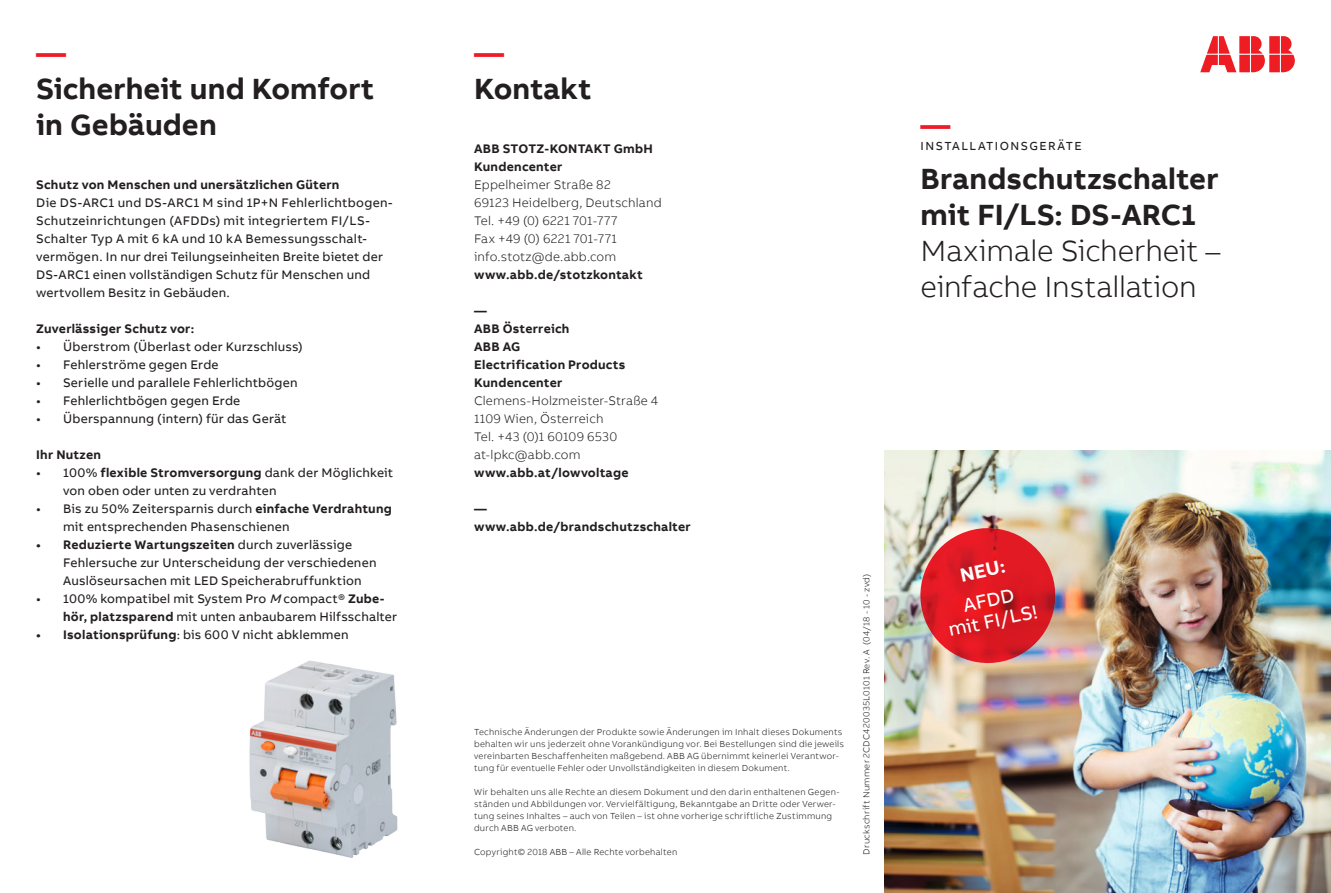
<style>
.page{position:relative;width:1331px;height:893px;background:#fff}
.page>*{position:absolute;margin:0;border:0;box-sizing:border-box;transform-origin:0 0}
.Headline_M_20pt_24pt{font:700 30px/36px "AB Bvoice";color:#231f20}
.Subheadline_M_20pt_2{font:300 30px "AB Bvoice";letter-spacing:-.005em;color:#231f20}
.Headline_M_20pt_24pt-2{font:700 30px "AB Bvoice";color:#ee1c28}
.t1{font:19.5px "AB Bvoice";color:#fff}
.t2{font:700 19.5px "AB Bvoice";color:#fff}
.Listing_01_8_5pt_12p{font:12.75px/18px "AB Bvoice";letter-spacing:.015em;color:#231f20}
.Contact_8_5pt_12pt{font:300 12.75px "AB Bvoice";letter-spacing:.015em;color:#231f20}
.Contact_8_5pt_12pt-2{font:700 12.75px "AB Bvoice";letter-spacing:.02em;color:#231f20}
.Listing_01_8_5pt_12p-2{font:700 12.75px "AB Bvoice";letter-spacing:.02em;color:#231f20}
.Category_M_8pt_9_6pt{font:12px "AB Bvoice";letter-spacing:.12em;color:#231f20}
.Additional_Informati{font:300 9px/12px "AB Bvoice";letter-spacing:.025em;color:#231f20}
.s1{font-weight:700}
.s2{font-style:italic}
</style>
<div class="page">
<img style="left:884px;top:450px;width:447px;height:443px">
<svg style="left:1200px;top:36px;width:95px;height:36px"></svg>
<img style="left:249px;top:660px;width:149px;height:198px">
<img style="left:911px;top:519px;width:154px;height:153px">
<p class="Headline_M_20pt_24pt-2" style="left:36px;top:34px;width:31px">—</p>
<p class="Headline_M_20pt_24pt" style="left:36px;top:71px;width:340px">Sicherheit und Komfort in Gebäuden</p>
<p class="Listing_01_8_5pt_12p-2" style="left:36px;top:177px;width:305px">Schutz von Menschen und unersätzlichen Gütern</p>
<p class="Listing_01_8_5pt_12p" style="left:36px;top:194px;width:358px">Die DS-ARC1 und DS-ARC1 M sind 1P+N Fehlerlichtbogen-Schutzeinrichtungen (AFDDs) mit integriertem FI/LS-Schalter Typ A mit 6 kA und 10 kA Bemessungsschalt&shy;vermögen. In nur drei Teilungseinheiten Breite bietet der DS-ARC1 einen vollständigen Schutz für Menschen und wertvollem Besitz in Gebäuden.</p>
<p class="Listing_01_8_5pt_12p-2" style="left:36px;top:321px;width:160px">Zuverlässiger Schutz vor:</p>
<p class="Listing_01_8_5pt_12p" style="left:36px;top:338px;width:268px">• Überstrom (Überlast oder Kurzschluss)</p>
<p class="Listing_01_8_5pt_12p" style="left:36px;top:356px;width:184px">• Fehlerströme gegen Erde</p>
<p class="Listing_01_8_5pt_12p" style="left:36px;top:374px;width:263px">• Serielle und parallele Fehlerlichtbögen</p>
<p class="Listing_01_8_5pt_12p" style="left:36px;top:392px;width:206px">• Fehlerlichtbögen gegen Erde</p>
<p class="Listing_01_8_5pt_12p" style="left:36px;top:410px;width:252px">• Überspannung (intern) für das Gerät</p>
<p class="Listing_01_8_5pt_12p-2" style="left:36px;top:447px;width:66px">Ihr Nutzen</p>
<p class="Listing_01_8_5pt_12p" style="left:63px;top:464px;width:332px;text-indent:-27px">• 100% <span class="s1">flexible Stromversorgung</span> dank der Möglichkeit von oben oder unten zu verdrahten</p>
<p class="Listing_01_8_5pt_12p" style="left:63px;top:500px;width:330px;text-indent:-27px">• Bis zu 50% Zeitersparnis durch <span class="s1">einfache Verdrahtung </span>mit entsprechenden Phasenschienen</p>
<p class="Listing_01_8_5pt_12p" style="left:63px;top:536px;width:315px;text-indent:-27px"><span class="s1">• Reduzierte Wartungszeiten</span> durch zuverlässige<br>Fehlersuche zur Unterscheidung der verschiedenen<br>Auslöseursachen mit LED Speicherabruffunktion</p>
<p class="Listing_01_8_5pt_12p" style="left:63px;top:590px;width:336px;text-indent:-27px">• 100% kompatibel mit System Pro <span class="s2">M</span> compact® <span class="s1">Zube&shy;hör, platzsparend</span> mit unten anbaubarem Hilfsschalter</p>
<p class="Listing_01_8_5pt_12p" style="left:36px;top:626px;width:314px"><span class="s1">• Isolationsprüfung</span>: bis 600 V nicht abklemmen</p>
<p class="Headline_M_20pt_24pt-2" style="left:474px;top:34px;width:31px">—</p>
<p class="Headline_M_20pt_24pt" style="left:474px;top:71px;width:119px">Kontakt</p>
<p class="Contact_8_5pt_12pt-2" style="left:474px;top:141px;width:180px">ABB STOTZ-KONTAKT GmbH</p>
<p class="Contact_8_5pt_12pt-2" style="left:474px;top:159px;width:90px">Kundencenter</p>
<p class="Contact_8_5pt_12pt" style="left:474px;top:177px;width:138px">Eppelheimer Straße 82</p>
<p class="Contact_8_5pt_12pt" style="left:474px;top:195px;width:189px">69123 Heidelberg, Deutschland</p>
<p class="Contact_8_5pt_12pt" style="left:474px;top:213px;width:145px">Tel. +49 (0) 6221 701-777</p>
<p class="Contact_8_5pt_12pt" style="left:474px;top:231px;width:144px">Fax +49 (0) 6221 701-771</p>
<p class="Contact_8_5pt_12pt" style="left:474px;top:249px;width:144px">info.stotz@de.abb.com</p>
<p class="Contact_8_5pt_12pt-2" style="left:474px;top:267px;width:170px">www.abb.de/stotzkontakt</p>
<p class="Contact_8_5pt_12pt-2" style="left:474px;top:303px;width:14px">—</p>
<p class="Contact_8_5pt_12pt-2" style="left:474px;top:321px;width:97px">ABB Österreich</p>
<p class="Contact_8_5pt_12pt-2" style="left:474px;top:339px;width:48px">ABB AG</p>
<p class="Contact_8_5pt_12pt-2" style="left:474px;top:357px;width:153px">Electrification Products</p>
<p class="Contact_8_5pt_12pt-2" style="left:474px;top:375px;width:90px">Kundencenter</p>
<p class="Contact_8_5pt_12pt" style="left:474px;top:393px;width:186px">Clemens-Holzmeister-Straße 4</p>
<p class="Contact_8_5pt_12pt" style="left:474px;top:411px;width:131px">1109 Wien, Österreich</p>
<p class="Contact_8_5pt_12pt" style="left:474px;top:429px;width:145px">Tel. +43 (0)1 60109 6530</p>
<p class="Contact_8_5pt_12pt" style="left:474px;top:447px;width:108px">at-lpkc@abb.com</p>
<p class="Contact_8_5pt_12pt-2" style="left:474px;top:465px;width:156px">www.abb.at/lowvoltage</p>
<p class="Contact_8_5pt_12pt-2" style="left:474px;top:501px;width:14px">—</p>
<p class="Contact_8_5pt_12pt-2" style="left:474px;top:519px;width:218px">www.abb.de/brandschutzschalter</p>
<p class="Additional_Informati" style="left:474px;top:726px;width:370px">Technische Änderungen der Produkte sowie Änderungen im Inhalt dieses Dokuments</p>
<p class="Additional_Informati" style="left:474px;top:738px;width:371px">behalten wir uns jederzeit ohne Vorankündigung vor. Bei Bestellungen sind die jeweils</p>
<p class="Additional_Informati" style="left:474px;top:750px;width:366px">vereinbarten Beschaffenheiten maßgebend. ABB AG übernimmt keinerlei Verantwor&shy;tung für eventuelle Fehler oder Unvollständigkeiten in diesem Dokument.</p>
<p class="Additional_Informati" style="left:474px;top:786px;width:367px">Wir behalten uns alle Rechte an diesem Dokument und den darin enthaltenen Gegen&shy;ständen und Abbildungen vor. Vervielfältigung, Bekanntgabe an Dritte oder Verwer&shy;tung seines Inhaltes – auch von Teilen – ist ohne vorherige schriftliche Zustimmung</p>
<p class="Additional_Informati" style="left:474px;top:822px;width:104px">durch ABB AG verboten.</p>
<p class="Additional_Informati" style="left:474px;top:846px;width:205px">Copyright© 2018 ABB – Alle Rechte vorbehalten</p>
<p class="Additional_Informati" style="left:861px;top:855px;width:283px;rotate:-90deg">Druckschrift Nummer 2CDC420035L0101 Rev. A (04/18 - 10 - zvd)</p>
<p class="Headline_M_20pt_24pt-2" style="left:921px;top:106px;width:31px">—</p>
<p class="Category_M_8pt_9_6pt" style="left:921px;top:138px;width:162px">INSTALLATIONSGERÄTE</p>
<p class="Headline_M_20pt_24pt" style="left:921px;top:161px;width:300px">Brandschutzschalter</p>
<p class="Headline_M_20pt_24pt" style="left:921px;top:197px;width:277px">mit FI/LS: DS-ARC1</p>
<p class="Subheadline_M_20pt_2" style="left:921px;top:233px;width:301px">Maximale Sicherheit –</p>
<p class="Subheadline_M_20pt_2" style="left:921px;top:269px;width:278px">einfache Installation</p>
<p class="t2" style="left:958px;top:563px;width:47px;rotate:-12deg">NEU:</p>
<p class="t1" style="left:961px;top:594px;width:53px;rotate:-12deg">AFDD</p>
<p class="t1" style="left:946px;top:618px;width:92px;rotate:-12deg">mit FI/LS!</p>
</div>
